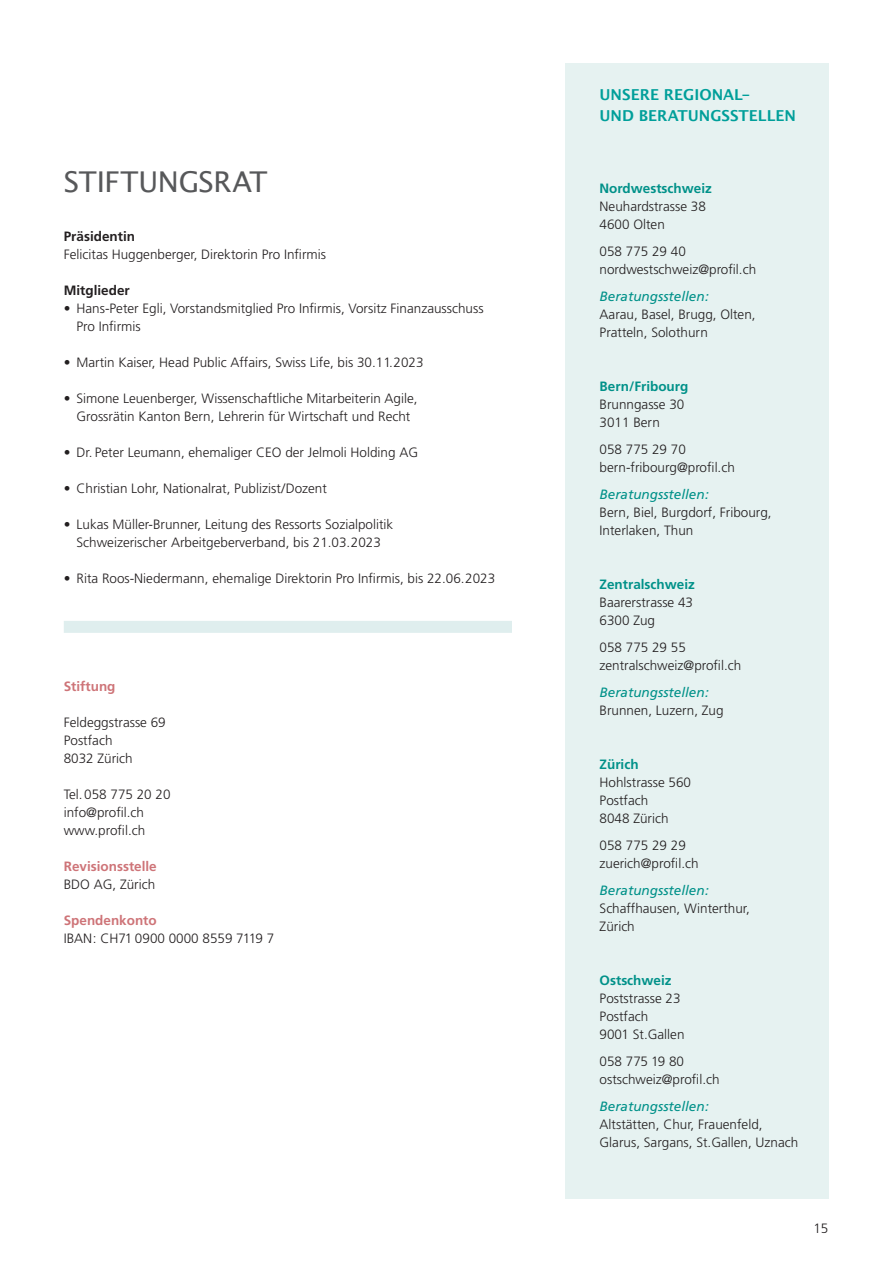
<style>
.page{position:relative;width:893px;height:1263px;background:#fff}
.page>*{position:absolute;margin:0;border:0;box-sizing:border-box;transform-origin:0 0}
.t1{font:28.5px "Lucida San Rom";letter-spacing:-.01em;color:#57585a}
.t2{font:15px/21px "Lucida San Dem";color:#009f9a}
.t3{font:300 13.5px/18px "Frutiger LT Std";color:#231f20}
.t4{font:italic 13.5px "Frutiger LT Std";color:#009189}
.t5{font:700 13.5px "Frutiger LT Std";color:#009189}
.t6{font:700 13.5px "Frutiger LT Std";color:#ce7478}
.t7{font:700 13.5px "Frutiger LT Std";color:#231f20}
</style>
<div class="page">
<div style="left:566px;top:64px;width:263px;height:1135px;background:#e6f2f1"></div>
<div style="left:64px;top:621px;width:448px;height:12px;background:#dfeeee"></div>
<h1 class="t1" style="left:64px;top:163px;width:205px">STIFTUNGSRAT</h1>
<p class="t7" style="left:64px;top:228px;width:73px">Präsidentin</p>
<p class="t3" style="left:64px;top:245px;width:264px">Felicitas Huggenberger, Direktorin Pro Infirmis</p>
<p class="t7" style="left:64px;top:282px;width:68px">Mitglieder</p>
<p class="t3" style="left:77px;top:299px;width:409px;text-indent:-13px">• Hans-Peter Egli, Vorstandsmitglied Pro Infirmis, Vorsitz Finanzausschuss<br>Pro Infirmis</p>
<p class="t3" style="left:64px;top:353px;width:361px">• Martin Kaiser, Head Public Affairs, Swiss Life, bis 30.11.2023</p>
<p class="t3" style="left:64px;top:389px;width:355px;text-align:center">• Simone Leuenberger, Wissenschaftliche Mitarbeiterin Agile,<br>Grossrätin Kanton Bern, Lehrerin für Wirtschaft und Recht</p>
<p class="t3" style="left:64px;top:443px;width:356px">• Dr. Peter Leumann, ehemaliger CEO der Jelmoli Holding AG</p>
<p class="t3" style="left:64px;top:479px;width:265px">• Christian Lohr, Nationalrat, Publizist/Dozent</p>
<p class="t3" style="left:64px;top:515px;width:331px;text-align:center">• Lukas Müller-Brunner, Leitung des Ressorts Sozialpolitik<br>Schweizerischer Arbeitgeberverband, bis 21.03.2023</p>
<p class="t3" style="left:64px;top:569px;width:433px">• Rita Roos-Niedermann, ehemalige Direktorin Pro Infirmis, bis 22.06.2023</p>
<p class="t6" style="left:64px;top:678px;width:53px">Stiftung</p>
<p class="t3" style="left:64px;top:713px;width:104px">Feldeggstrasse 69<br>Postfach<br>8032 Zürich</p>
<p class="t3" style="left:64px;top:785px;width:108px">Tel.058 775 20 20 info@profil.ch www.profil.ch</p>
<p class="t6" style="left:64px;top:858px;width:95px">Revisionsstelle</p>
<p class="t3" style="left:64px;top:875px;width:93px">BDO AG, Zürich</p>
<p class="t6" style="left:64px;top:912px;width:95px">Spendenkonto</p>
<p class="t3" style="left:64px;top:929px;width:212px">IBAN: CH71 0900 0000 8559 7119 7</p>
<p class="t2" style="left:600px;top:85px;width:198px">UNSERE REGIONAL-<br>UND BERATUNGSSTELLEN</p>
<p class="t5" style="left:600px;top:180px;width:114px">Nordwestschweiz</p>
<p class="t3" style="left:600px;top:198px;width:108px">Neuhardstrasse 38<br>4600 Olten</p>
<p class="t3" style="left:600px;top:243px;width:158px">058 775 29 40 nordwestschweiz@profil.ch</p>
<p class="t4" style="left:600px;top:288px;width:111px">Beratungsstellen:</p>
<p class="t3" style="left:600px;top:306px;width:158px">Aarau, Basel, Brugg, Olten,<br>Pratteln, Solothurn</p>
<p class="t5" style="left:600px;top:378px;width:90px">Bern/Fribourg</p>
<p class="t3" style="left:600px;top:396px;width:86px">Brunngasse 30<br>3011 Bern</p>
<p class="t3" style="left:600px;top:441px;width:137px">058 775 29 70 bern-fribourg@profil.ch</p>
<p class="t4" style="left:600px;top:486px;width:111px">Beratungsstellen:</p>
<p class="t3" style="left:600px;top:504px;width:174px">Bern, Biel, Burgdorf, Fribourg,<br>Interlaken, Thun</p>
<p class="t5" style="left:600px;top:576px;width:97px">Zentralschweiz</p>
<p class="t3" style="left:600px;top:594px;width:95px">Baarerstrasse 43<br>6300 Zug</p>
<p class="t3" style="left:600px;top:639px;width:143px">058 775 29 55 zentralschweiz@profil.ch</p>
<p class="t4" style="left:600px;top:684px;width:111px">Beratungsstellen:</p>
<p class="t3" style="left:600px;top:702px;width:126px">Brunnen, Luzern, Zug</p>
<p class="t5" style="left:600px;top:756px;width:41px">Zürich</p>
<p class="t3" style="left:600px;top:774px;width:93px">Hohlstrasse 560<br>Postfach<br>8048 Zürich</p>
<p class="t3" style="left:600px;top:837px;width:101px">058 775 29 29 zuerich@profil.ch</p>
<p class="t4" style="left:600px;top:882px;width:111px">Beratungsstellen:</p>
<p class="t3" style="left:600px;top:899px;width:152px">Schaffhausen, Winterthur,<br>Zürich</p>
<p class="t5" style="left:600px;top:972px;width:73px">Ostschweiz</p>
<p class="t3" style="left:600px;top:989px;width:86px">Poststrasse 23<br>Postfach<br>9001 St.Gallen</p>
<p class="t3" style="left:600px;top:1052px;width:122px">058 775 19 80 ostschweiz@profil.ch</p>
<p class="t4" style="left:600px;top:1098px;width:111px">Beratungsstellen:</p>
<p class="t3" style="left:600px;top:1115px;width:200px">Altstätten, Chur, Frauenfeld,<br>Glarus, Sargans, St.Gallen, Uznach</p>
<p class="t3" style="left:813px;top:1219px;width:17px">15</p>
</div>
